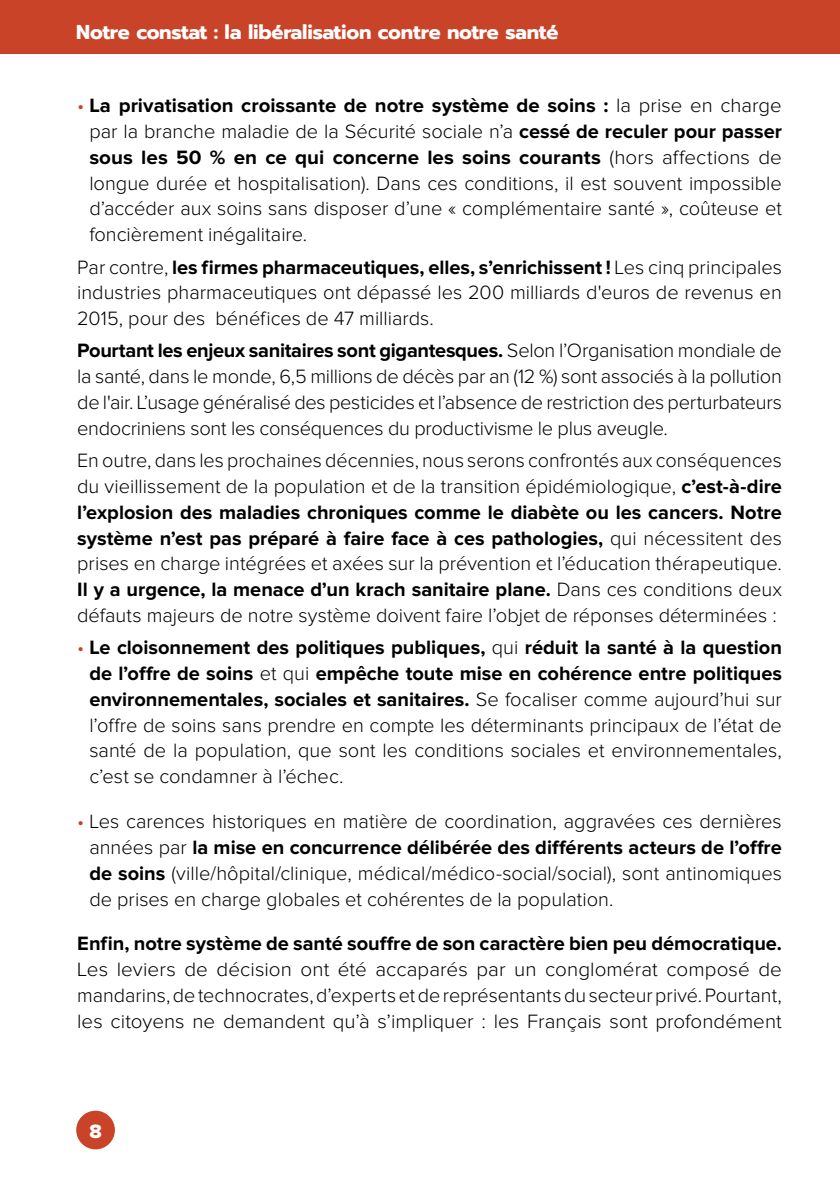
<style>
.page{position:relative;width:840px;height:1191px;background:#fff}
.page>*{position:absolute;margin:0;border:0;box-sizing:border-box;transform-origin:0 0}
.t1{font:300 20px/25.8px "Proxima Nova";color:#000;text-align:justify}
.t2{font:700 20px "Proxima Nova";color:#000}
.t3{font:700 20px "Prompt";letter-spacing:-.01em;color:#fff}
.t4{font:20px "Proxima Nova Extrabld";color:#fff}
.s1{color:#c94328}
.s2{font-weight:700}
</style>
<div class="page">
<div style="left:76px;top:1110px;width:39px;height:39px;background:#c94328;border-radius:50%"></div>
<div style="left:0;top:0;width:839px;height:54px;background:#c94328"></div>
<p class="t3" style="left:76px;top:17px;width:483px">Notre constat : la libéralisation contre notre santé</p>
<p class="t1" style="left:89px;top:93px;width:693px;text-indent:-12px"><span class="s1">•</span> <span class="s2">La privatisation croissante de notre système de soins :</span> la prise en charge par la branche maladie de la Sécurité sociale n’a <span class="s2">cessé de reculer pour passer sous les 50 % en ce qui concerne les soins courants</span> (hors affections de longue durée et hospitalisation). Dans ces conditions, il est souvent impossible d’accéder aux soins sans disposer d’une « complémentaire santé », coûteuse et foncièrement inégalitaire.</p>
<p class="t1" style="left:77px;top:255px;width:706px">Par contre, <span class="s2">les firmes pharmaceutiques, elles, s’enrichissent !</span> Les cinq principales industries pharmaceutiques ont dépassé les 200 milliards d'euros de revenus en 2015, pour des bénéfices de 47 milliards.</p>
<p class="t1" style="left:77px;top:339px;width:705px"><span class="s2">Pourtant les enjeux sanitaires sont gigantesques.</span> Selon l’Organisation mondiale de la santé, dans le monde, 6,5 millions de décès par an (12 %) sont associés à la pollution de l'air. L’usage généralisé des pesticides et l’absence de restriction des perturbateurs endocriniens sont les conséquences du productivisme le plus aveugle.</p>
<p class="t1" style="left:77px;top:448px;width:705px">En outre, dans les prochaines décennies, nous serons confrontés aux conséquences du vieillissement de la population et de la transition épidémiologique, <span class="s2">c’est-à-dire l’explosion des maladies chroniques comme le diabète ou les cancers. Notre système n’est pas préparé à faire face à ces pathologies,</span> qui nécessitent des prises en charge intégrées et axées sur la prévention et l’éducation thérapeutique.<br><span class="s2">Il y a urgence, la menace d’un krach sanitaire plane.</span> Dans ces conditions deux défauts majeurs de notre système doivent faire l’objet de réponses déterminées :</p>
<p class="t1" style="left:89px;top:635px;width:693px;text-indent:-12px"><span class="s1">•</span> <span class="s2">Le cloisonnement des politiques publiques,</span> qui <span class="s2">réduit la santé à la question de l’offre de soins</span> et qui <span class="s2">empêche toute mise en cohérence entre politiques environnementales, sociales et sanitaires.</span> Se focaliser comme aujourd’hui sur l’offre de soins sans prendre en compte les déterminants principaux de l’état de santé de la population, que sont les conditions sociales et environnementales, c’est se condamner à l’échec.</p>
<p class="t1" style="left:89px;top:809px;width:693px;text-indent:-12px"><span class="s1">•</span> Les carences historiques en matière de coordination, aggravées ces dernières années par <span class="s2">la mise en concurrence délibérée des différents acteurs de l’offre de soins</span> (ville/hôpital/clinique, médical/médico-social/social), sont antinomiques de prises en charge globales et cohérentes de la population.</p>
<p class="t2" style="left:77px;top:934px;width:706px">Enfin, notre système de santé souffre de son caractère bien peu démocratique.</p>
<p class="t1" style="left:77px;top:957px;width:706px">Les leviers de décision ont été accaparés par un conglomérat composé de mandarins, de technocrates, d’experts et de représentants du secteur privé. Pourtant, les citoyens ne demandent qu’à s’impliquer : les Français sont profondément</p>
<p class="t4" style="left:89px;top:1121px;width:14px">8</p>
</div>
